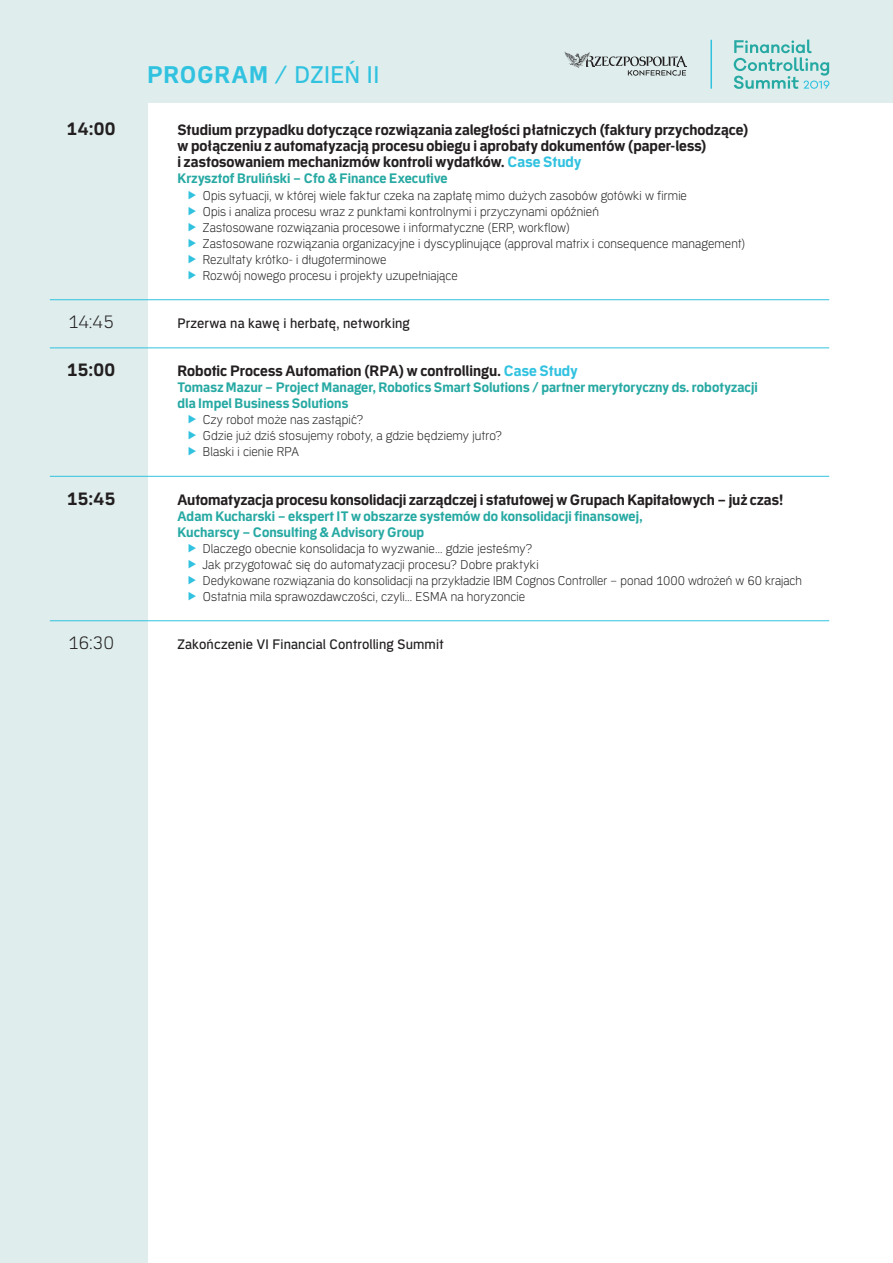
<style>
.page{position:relative;width:893px;height:1263px;background:#fff}
.page>*{position:absolute;margin:0;border:0;box-sizing:border-box;transform-origin:0 0}
.t1{font:25.5px "Erepublic Sans";letter-spacing:.02em;color:#31c2e0}
.t2{font:700 19.5px "Erepublic Sans";letter-spacing:.025em;color:#231f20}
.t3{font:300 19.5px "Erepublic Sans";letter-spacing:-.01em;color:#231f20}
.tytuł{font:700 15.9px/16px "Erepublic Sans";color:#231f20}
.nazwisko{font:700 14.55px/16px "Erepublic Sans";letter-spacing:.005em;color:#27a9a3}
.podstawowy{font:14.55px "Erepublic Sans";letter-spacing:.01em;color:#231f20}
.t4{font:300 13.5px "Erepublic Sans";letter-spacing:.01em;color:#231f20}
.s1{font-weight:700}
.s2{color:#31c2e0}
</style>
<div class="page">
<div style="left:0;top:105px;width:493px;height:1158px;background:#dfeeed"></div>
<div style="left:0;top:0;width:893px;height:129px;background:#dfeeed"></div>
<div style="left:148px;top:103px;width:745px;height:1160px;background:#fff"></div>
<svg style="left:734px;top:40px;width:95px;height:49px"></svg>
<svg style="left:565px;top:52px;width:122px;height:24px"></svg>
<hr style="left:710px;top:40px;width:2px;height:49px;background:#31c2e0">
<hr style="left:50px;top:299px;width:779px;height:1px;background:#31c2e0">
<hr style="left:50px;top:347px;width:779px;height:1px;background:#31c2e0">
<hr style="left:50px;top:476px;width:779px;height:1px;background:#31c2e0">
<hr style="left:50px;top:620px;width:779px;height:1px;background:#31c2e0">
<p class="t2" style="left:67px;top:118px;width:50px">14:00</p>
<p class="t3" style="left:68px;top:310px;width:48px">14:45</p>
<p class="t2" style="left:67px;top:359px;width:50px">15:00</p>
<p class="t2" style="left:67px;top:487px;width:50px">15:45</p>
<p class="t3" style="left:68px;top:631px;width:47px">16:30</p>
<p class="t1" style="left:147px;top:60px;width:234px"><span class="s1">PROGRAM</span> / DZIEŃ II</p>
<p class="tytuł" style="left:177px;top:122px;width:572px">Studium przypadku dotyczące rozwiązania zaległości płatniczych (faktury przychodzące) w połączeniu z automatyzacją procesu obiegu i aprobaty dokumentów (paper-less)<br>i zastosowaniem mechanizmów kontroli wydatków. <span class="s2">Case Study</span></p>
<p class="nazwisko" style="left:177px;top:170px;width:272px">Krzysztof Bruliński – Cfo &amp; Finance Executive</p>
<p class="t4" style="left:203px;top:187px;width:486px">Opis sytuacji, w której wiele faktur czeka na zapłatę mimo dużych zasobów gotówki w firmie</p>
<p class="t4" style="left:203px;top:203px;width:397px">Opis i analiza procesu wraz z punktami kontrolnymi i przyczynami opóźnień</p>
<p class="t4" style="left:203px;top:219px;width:368px">Zastosowane rozwiązania procesowe i informatyczne (ERP, workflow)</p>
<p class="t4" style="left:203px;top:235px;width:544px">Zastosowane rozwiązania organizacyjne i dyscyplinujące (approval matrix i consequence management)</p>
<p class="t4" style="left:203px;top:251px;width:185px">Rezultaty krótko- i długoterminowe</p>
<p class="t4" style="left:203px;top:267px;width:256px">Rozwój nowego procesu i projekty uzupełniające</p>
<p class="podstawowy" style="left:177px;top:315px;width:234px">Przerwa na kawę i herbatę, networking</p>
<p class="tytuł" style="left:177px;top:363px;width:402px">Robotic Process Automation (RPA) w controllingu. <span class="s2">Case Study</span></p>
<p class="nazwisko" style="left:177px;top:379px;width:582px">Tomasz Mazur – Project Manager, Robotics Smart Solutions / partner merytoryczny ds. robotyzacji dla Impel Business Solutions</p>
<p class="t4" style="left:203px;top:412px;width:162px">Czy robot może nas zastąpić?</p>
<p class="t4" style="left:203px;top:428px;width:301px">Gdzie już dziś stosujemy roboty, a gdzie będziemy jutro?</p>
<p class="t4" style="left:203px;top:444px;width:98px">Blaski i cienie RPA</p>
<p class="tytuł" style="left:177px;top:491px;width:607px">Automatyzacja procesu konsolidacji zarządczej i statutowej w Grupach Kapitałowych – już czas!</p>
<p class="nazwisko" style="left:177px;top:508px;width:466px">Adam Kucharski – ekspert IT w obszarze systemów do konsolidacji finansowej,<br>Kucharscy – Consulting &amp; Advisory Group</p>
<p class="t4" style="left:203px;top:540px;width:331px">Dlaczego obecnie konsolidacja to wyzwanie… gdzie jesteśmy?</p>
<p class="t4" style="left:203px;top:556px;width:337px">Jak przygotować się do automatyzacji procesu? Dobre praktyki</p>
<p class="t4" style="left:203px;top:572px;width:601px">Dedykowane rozwiązania do konsolidacji na przykładzie IBM Cognos Controller – ponad 1000 wdrożeń w 60 krajach</p>
<p class="t4" style="left:203px;top:588px;width:324px">Ostatnia mila sprawozdawczości, czyli… ESMA na horyzoncie</p>
<p class="podstawowy" style="left:177px;top:636px;width:268px">Zakończenie VI Financial Controlling Summit</p>
</div>
